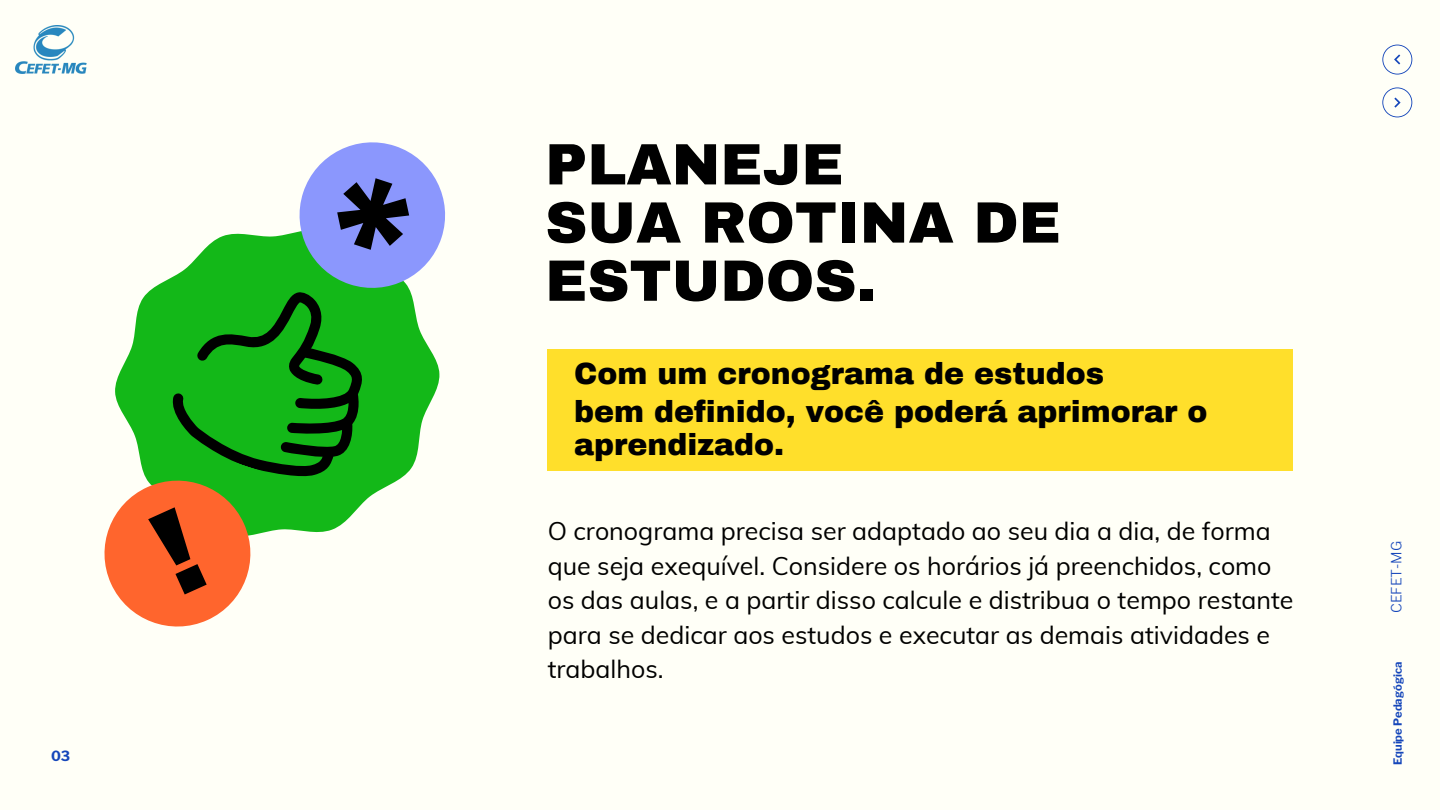
<style>
.page{position:relative;width:1440px;height:810px;background:#fffff7}
.page>*{position:absolute;margin:0;border:0;box-sizing:border-box;transform-origin:0 0}
.t1{font:900 58.4px/58.2px "Archivo";color:#000}
.t2{font:900 30px/33px "Archivo";color:#000}
.t3{font:25px/34.5px "Muli";color:#000}
.t4{font:300 14px "Libre Franklin";color:#1546ba}
.t5{font:700 14px "Libre Franklin";color:#1546ba}
.t6{font:700 11.2px "Libre Franklin";color:#1546ba}
</style>
<div class="page">
<div style="left:547px;top:349px;width:745px;height:122px;background:#ffdf2b"></div>
<img style="left:15px;top:26px;width:72px;height:47px">
<svg style="left:1382px;top:87px;width:30px;height:30px"></svg>
<svg style="left:1382px;top:45px;width:30px;height:30px"></svg>
<svg style="left:104px;top:142px;width:341px;height:485px"></svg>
<p class="t5" style="left:51px;top:748px;width:21px">03</p>
<p class="t1" style="left:545px;top:136px;width:300px">PLANEJE</p>
<p class="t1" style="left:545px;top:194px;width:517px">SUA ROTINA DE<br>ESTUDOS.</p>
<p class="t2" style="left:574px;top:358px;width:532px">Com um cronograma de estudos</p>
<p class="t2" style="left:574px;top:395px;width:635px">bem definido, você poderá aprimorar o aprendizado.</p>
<p class="t3" style="left:548px;top:513px;width:747px">O cronograma precisa ser adaptado ao seu dia a dia, de forma que seja exequível. Considere os horários já preenchidos, como os das aulas, e a partir disso calcule e distribua o tempo restante para se dedicar aos estudos e executar as demais atividades e trabalhos.</p>
<p class="t4" style="left:1388px;top:613px;width:74px;rotate:-90deg">CEFET-MG</p>
<p class="t6" style="left:1391px;top:765px;width:105px;rotate:-90deg">Equipe Pedagógica</p>
</div>
